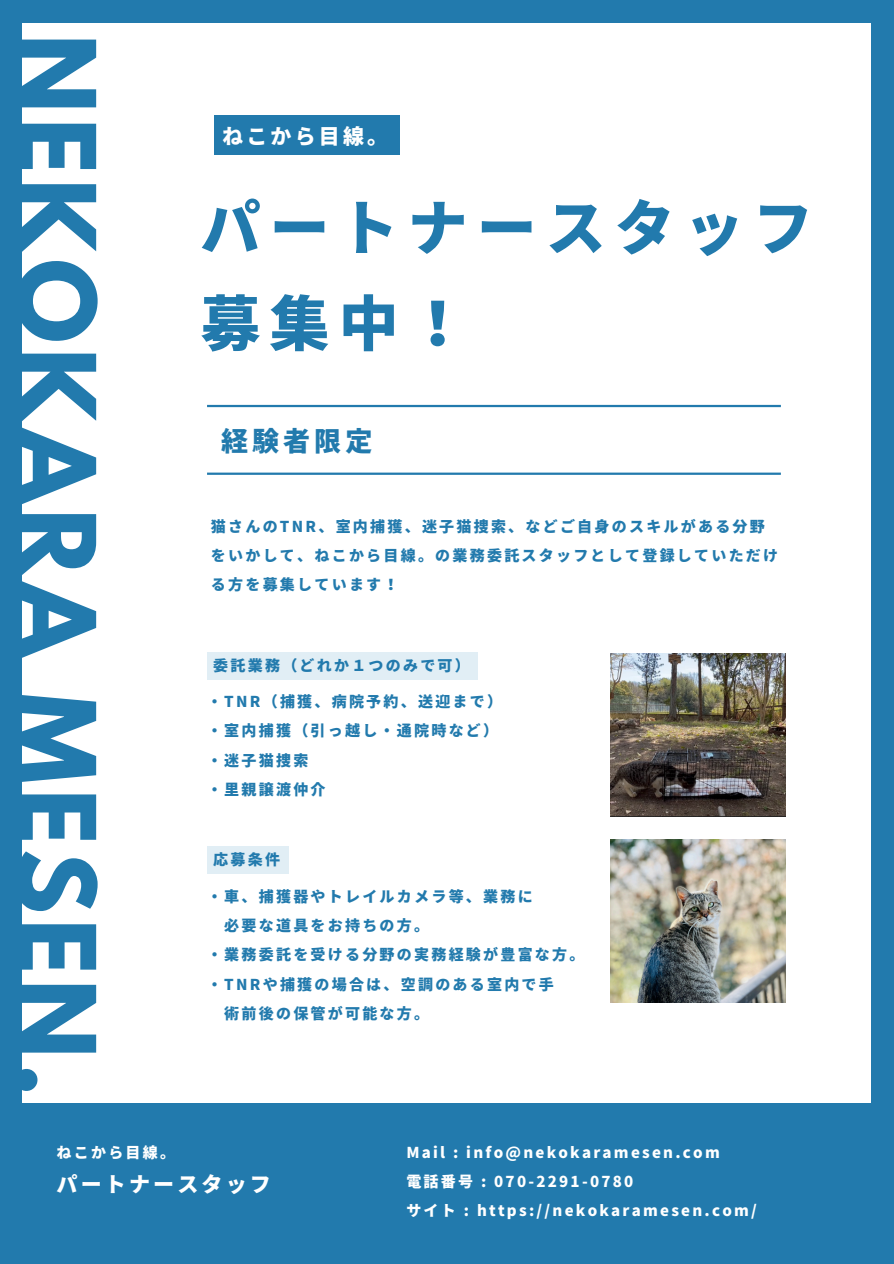
<style>
.page{position:relative;width:894px;height:1264px;background:#fff}
.page>*{position:absolute;margin:0;border:0;box-sizing:border-box;transform-origin:0 0}
.t1{font:700 96px "League Spartan";letter-spacing:.05em;color:#227aad}
.t2{font:900 60px/95.7px "Noto Sans JP";letter-spacing:.15em;color:#227aad}
.t3{font:900 27px "Noto Sans JP";letter-spacing:.15em;color:#227aad}
.t4{font:900 21px "Noto Sans JP";letter-spacing:.15em;color:#fff}
.t5{font:900 15px/29.2px "Noto Sans JP";letter-spacing:.15em;color:#227aad}
.t6{font:900 15px "Noto Sans JP";letter-spacing:.15em;color:#fff}
</style>
<div class="page">
<div style="left:0;top:0;width:893px;height:1263px;background:#227aad"></div>
<div style="left:23px;top:23px;width:847px;height:1079px;background:#fff"></div>
<hr style="left:207px;top:405px;width:573px;height:2px;background:#227aad">
<hr style="left:207px;top:472px;width:573px;height:3px;background:#227aad">
<div style="left:214px;top:115px;width:186px;height:40px;background:#227aad"></div>
<div style="left:207px;top:846px;width:81px;height:28px;background:#e1eef5"></div>
<div style="left:207px;top:652px;width:271px;height:27px;background:#e1eef5"></div>
<img style="left:610px;top:839px;width:175px;height:163px">
<img style="left:610px;top:653px;width:175px;height:163px">
<p class="t1" style="left:103px;top:34px;width:1064px;rotate:90deg">NEKOKARA MESEN.</p>
<h2 class="t4" style="left:222px;top:119px;width:167px">ねこから目線。</h2>
<h4 class="t2" style="left:200px;top:177px;width:613px">パートナースタッフ募集中！</h4>
<p class="t3" style="left:221px;top:419px;width:153px">経験者限定</p>
<h3 class="t5" style="left:211px;top:511px;width:568px">猫さんのTNR、室内捕獲、迷子猫捜索、などご自身のスキルがある分野をいかして、ねこから目線。の業務委託スタッフとして登録していただける方を募集しています！</h3>
<p class="t5" style="left:213px;top:649px;width:258px">委託業務（どれか１つのみで可）</p>
<h5 class="t5" style="left:207px;top:686px;width:296px">・TNR（捕獲、病院予約、送迎まで）・室内捕獲（引っ越し・通院時など）・迷子猫捜索<br>・里親譲渡仲介</h5>
<p class="t5" style="left:213px;top:844px;width:68px">応募条件</p>
<h5 class="t5" style="left:207px;top:880px;width:327px">・車、捕獲器やトレイルカメラ等、業務に</h5>
<h5 class="t5" style="left:224px;top:910px;width:206px">必要な道具をお持ちの方。</h5>
<h5 class="t5" style="left:207px;top:939px;width:379px">・業務委託を受ける分野の実務経験が豊富な方。</h5>
<h5 class="t5" style="left:207px;top:968px;width:347px">・TNRや捕獲の場合は、空調のある室内で手</h5>
<h5 class="t5" style="left:224px;top:997px;width:206px">術前後の保管が可能な方。</h5>
<p class="t6" style="left:57px;top:1140px;width:120px">ねこから目線。</p>
<h5 class="t6" style="left:406px;top:1140px;width:315px">Mail : info@nekokaramesen.com</h5>
<h1 class="t6" style="left:406px;top:1169px;width:228px">電話番号 : 070-2291-0780</h1>
<p class="t6" style="left:406px;top:1198px;width:352px">サイト : https://nekokaramesen.com/</p>
<p class="t4" style="left:57px;top:1167px;width:216px">パートナースタッフ</p>
</div>
